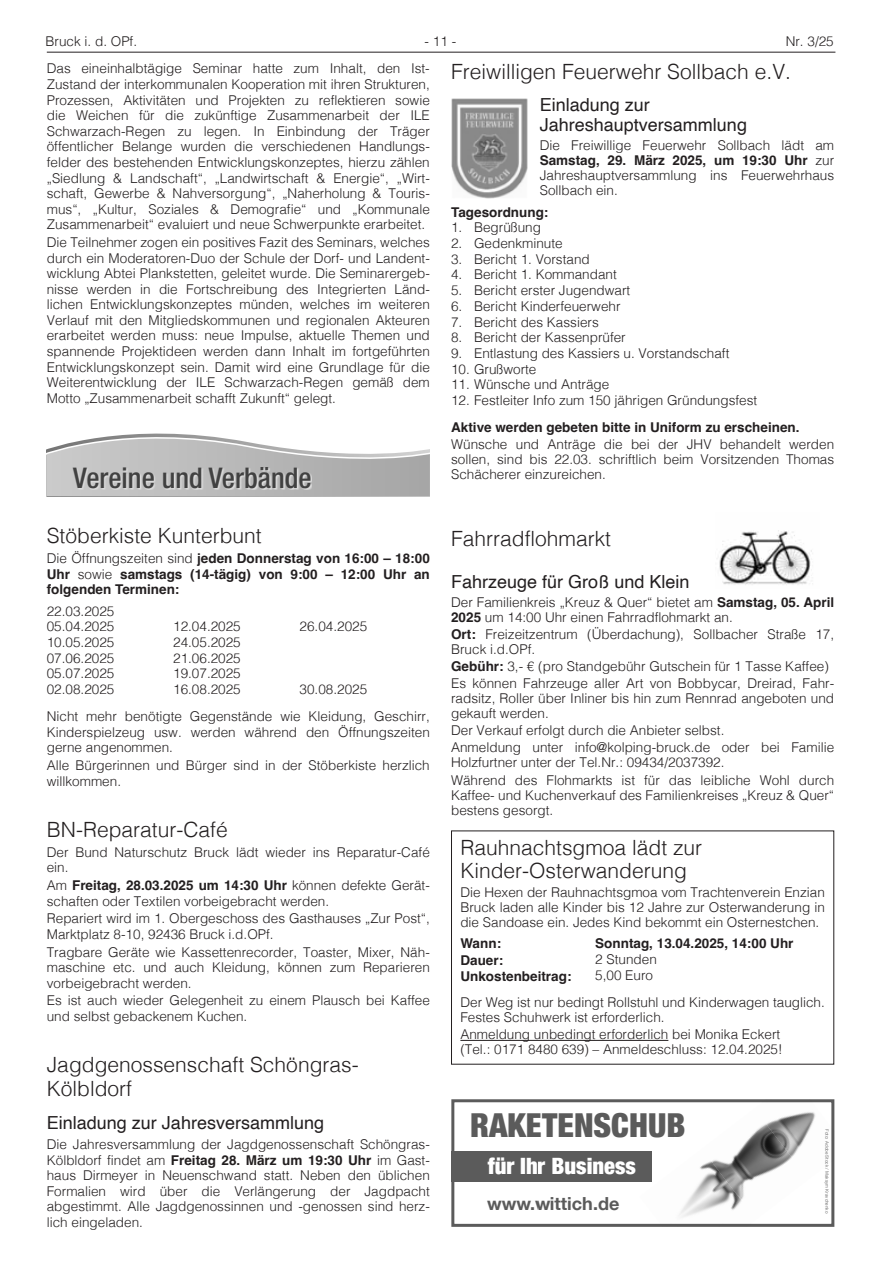
<style>
.page{position:relative;width:881px;height:1263px;background:#fff}
.page>*{position:absolute;margin:0;border:0;box-sizing:border-box;transform-origin:0 0}
.t1{font:900 condensed 33px "Helvetica Neue";color:#5b5b5b}
.t2{font:500 condensed 28.5px "Helvetica Neue LT";color:#414141}
.t3{font:900 condensed 22.5px "Helvetica Neue";color:#fff}
.t4{font:300 21px/23.1px "Helvetica";color:#231f20}
.t5{font:18px/19.8px "Helvetica";color:#231f20}
.t6{font:700 18px "Helvetica Neue";color:#5b5b5b}
.t7{font:300 13.5px/15.6px "Helvetica";color:#231f20}
.t8{font:700 13.5px/15.6px "Helvetica";color:#231f20;text-align:justify}
.t9{font:4.5px "Helvetica Neue";color:#777}
.s1{font-weight:700}
.s2{font-weight:300}
</style>
<div class="page">
<hr style="left:47px;top:52px;width:788px;height:1px;background:#231f20">
<img style="left:451px;top:99px;width:76px;height:100px">
<hr style="left:460px;top:1040px;width:208px;height:1px;background:#231f20">
<svg style="left:47px;top:433px;width:382px;height:63px"></svg>
<svg style="left:74px;top:468px;width:238px;height:21px;background:#c9c9c9"></svg>
<img style="left:719px;top:530px;width:94px;height:55px">
<div style="left:451px;top:1099px;width:382px;height:128px;border:3px solid #5b5b5b"></div>
<div style="left:451px;top:1151px;width:200px;height:30px;background:#5b5b5b"></div>
<img style="left:755px;top:1099px;width:78px;height:36px">
<img style="left:798px;top:1135px;width:35px;height:44px">
<img style="left:739px;top:1111px;width:59px;height:55px">
<img style="left:745px;top:1166px;width:63px;height:16px">
<img style="left:650px;top:1151px;width:95px;height:66px">
<img style="left:692px;top:1206px;width:63px;height:21px">
<img style="left:639px;top:1189px;width:34px;height:38px">
<img style="left:663px;top:1221px;width:40px;height:6px">
<p class="t7" style="left:45px;top:32px;width:93px">Bruck i. d. OPf.</p>
<p class="t7" style="left:424px;top:32px;width:33px">- 11 -</p>
<p class="t7" style="left:785px;top:32px;width:50px">Nr. 3/25</p>
<h3 class="t4" style="left:451px;top:58px;width:341px">Freiwilligen Feuerwehr Sollbach e.V.</h3>
<h3 class="t5" style="left:539px;top:96px;width:209px">Einladung zur<br>Jahreshauptversammlung</h3>
<p class="t7" style="left:539px;top:137px;width:296px;line-height:15px;text-align:justify">Die Freiwillige Feuerwehr Sollbach lädt am <span class="s1">Samstag, 29. März 2025, um 19:30 Uhr</span> zur Jahreshauptversammlung ins Feuerwehrhaus Sollbach ein.</p>
<p class="t8" style="left:451px;top:206px;width:99px">Tagesordnung:</p>
<p class="t7" style="left:451px;top:219px;width:91px">1. Begrüßung</p>
<p class="t7" style="left:451px;top:235px;width:113px">2. Gedenkminute</p>
<p class="t7" style="left:451px;top:250px;width:140px">3. Bericht 1. Vorstand</p>
<p class="t7" style="left:451px;top:266px;width:167px">4. Bericht 1. Kommandant</p>
<p class="t7" style="left:451px;top:282px;width:181px">5. Bericht erster Jugendwart</p>
<p class="t7" style="left:451px;top:297px;width:171px">6. Bericht Kinderfeuerwehr</p>
<p class="t7" style="left:451px;top:313px;width:149px">7. Bericht des Kassiers</p>
<p class="t7" style="left:451px;top:329px;width:176px">8. Bericht der Kassenprüfer</p>
<p class="t7" style="left:451px;top:344px;width:280px">9. Entlastung des Kassiers u. Vorstandschaft</p>
<p class="t7" style="left:451px;top:360px;width:87px">10. Grußworte</p>
<p class="t7" style="left:451px;top:376px;width:160px">11. Wünsche und Anträge</p>
<p class="t7" style="left:451px;top:391px;width:307px">12. Festleiter Info zum 150 jährigen Gründungsfest</p>
<p class="t8" style="left:451px;top:420px;width:350px">Aktive werden gebeten bitte in Uniform zu erscheinen.</p>
<p class="t7" style="left:451px;top:435px;width:384px;line-height:15px;text-align:justify">Wünsche und Anträge die bei der JHV behandelt werden sollen, sind bis 22.03. schriftlich beim Vorsitzenden Thomas Schächerer einzureichen.</p>
<p class="t7" style="left:47px;top:60px;width:384px;text-align:justify">Das eineinhalbtägige Seminar hatte zum Inhalt, den Ist-Zustand der interkommunalen Kooperation mit ihren Strukturen, Prozessen, Aktivitäten und Projekten zu reflektieren sowie die Weichen für die zukünftige Zusammenarbeit der ILE Schwarzach-Regen zu legen. In Einbindung der Träger öffentlicher Belange wurden die verschiedenen Handlungs&shy;felder des bestehenden Entwicklungskonzeptes, hierzu zählen „Siedlung &amp; Landschaft“, „Landwirtschaft &amp; Energie“, „Wirt&shy;schaft, Gewerbe &amp; Nahversorgung“, „Naherholung &amp; Touris&shy;mus“, „Kultur, Soziales &amp; Demografie“ und „Kommunale Zusammenarbeit“ evaluiert und neue Schwerpunkte erarbeitet.</p>
<p class="t7" style="left:47px;top:233px;width:384px;text-align:justify">Die Teilnehmer zogen ein positives Fazit des Seminars, welches durch ein Moderatoren-Duo der Schule der Dorf- und Landent&shy;wicklung Abtei Plankstetten, geleitet wurde. Die Seminarergeb&shy;nisse werden in die Fortschreibung des Integrierten Länd&shy;lichen Entwicklungskonzeptes münden, welches im weiteren Verlauf mit den Mitgliedskommunen und regionalen Akteuren erarbeitet werden muss: neue Impulse, aktuelle Themen und spannende Projektideen werden dann Inhalt im fortgeführten Entwicklungskonzept sein. Damit wird eine Grundlage für die Weiterentwicklung der ILE Schwarzach-Regen gemäß dem Motto „Zusammenarbeit schafft Zukunft“ gelegt.</p>
<h2 class="t2" style="left:73px;top:461px;width:240px">Vereine und Verbände</h2>
<h3 class="t4" style="left:47px;top:523px;width:216px">Stöberkiste Kunterbunt</h3>
<p class="t8" style="left:47px;top:552px;width:384px"><span class="s2">Die Öffnungszeiten sind</span> jeden Donnerstag von 16:00 – 18:00<br>Uhr <span class="s2">sowie</span> samstags (14-tägig) von 9:00 – 12:00 Uhr an folgenden Terminen:</p>
<p class="t7" style="left:47px;top:602px;width:69px">22.03.2025<br>05.04.2025</p>
<h3 class="t4" style="left:451px;top:526px;width:161px">Fahrradflohmarkt</h3>
<h3 class="t5" style="left:451px;top:572px;width:240px">Fahrzeuge für Groß und Klein</h3>
<p class="t7" style="left:451px;top:593px;width:384px;line-height:15px">Der Familienkreis „Kreuz &amp; Quer“ bietet am <span class="s1">Samstag, 05. April<br>2025</span> um 14:00 Uhr einen Fahrradflohmarkt an.</p>
<p class="t7" style="left:451px;top:626px;width:384px;line-height:15px"><span class="s1">Ort:</span> Freizeitzentrum (Überdachung), Sollbacher Straße 17,<br>Bruck i.d.OPf.</p>
<p class="t7" style="left:451px;top:657px;width:384px;line-height:17.1px"><span class="s1">Gebühr:</span> 3,- € (pro Standgebühr Gutschein für 1 Tasse Kaffee)<br>Es können Fahrzeuge aller Art von Bobbycar, Dreirad, Fahr-</p>
<p class="t7" style="left:451px;top:690px;width:384px;line-height:15px">radsitz, Roller über Inliner bis hin zum Rennrad angeboten und gekauft werden.</p>
<p class="t7" style="left:451px;top:721px;width:384px;line-height:17.1px">Der Verkauf erfolgt durch die Anbieter selbst.<br>Anmeldung unter info@kolping-bruck.de oder bei Familie</p>
<p class="t7" style="left:451px;top:753px;width:384px;line-height:17.1px">Holzfurtner unter der Tel.Nr.: 09434/2037392.<br>Während des Flohmarkts ist für das leibliche Wohl durch</p>
<p class="t7" style="left:451px;top:786px;width:384px;line-height:15px">Kaffee- und Kuchenverkauf des Familienkreises „Kreuz &amp; Quer“ bestens gesorgt.</p>
<h3 class="t4" style="left:460px;top:834px;width:243px">Rauhnachtsgmoa lädt zur<br>Kinder-Osterwanderung</h3>
<p class="t7" style="left:460px;top:884px;width:366px;line-height:15px;text-align:justify">Die Hexen der Rauhnachtsgmoa vom Trachtenverein Enzian Bruck laden alle Kinder bis 12 Jahre zur Osterwanderung in die Sandoase ein. Jedes Kind bekommt ein Osternestchen.</p>
<p class="t8" style="left:460px;top:937px;width:42px">Wann:</p>
<p class="t8" style="left:595px;top:937px;width:200px">Sonntag, 13.04.2025, 14:00 Uhr</p>
<p class="t8" style="left:460px;top:953px;width:44px">Dauer:</p>
<p class="t7" style="left:595px;top:951px;width:63px">2 Stunden</p>
<p class="t8" style="left:460px;top:970px;width:113px">Unkostenbeitrag:</p>
<p class="t7" style="left:173px;top:618px;width:69px">12.04.2025</p>
<p class="t7" style="left:299px;top:618px;width:69px">26.04.2025</p>
<p class="t7" style="left:47px;top:633px;width:69px">10.05.2025</p>
<p class="t7" style="left:173px;top:633px;width:69px">24.05.2025</p>
<p class="t7" style="left:47px;top:649px;width:69px">07.06.2025</p>
<p class="t7" style="left:173px;top:649px;width:69px">21.06.2025</p>
<p class="t7" style="left:47px;top:665px;width:69px">05.07.2025</p>
<p class="t7" style="left:173px;top:665px;width:69px">19.07.2025</p>
<p class="t7" style="left:47px;top:680px;width:69px">02.08.2025</p>
<p class="t7" style="left:173px;top:680px;width:69px">16.08.2025</p>
<p class="t7" style="left:47px;top:675px;width:384px;line-height:27.2px;text-indent:253px">30.08.2025<br>Nicht mehr benötigte Gegenstände wie Kleidung, Geschirr,</p>
<p class="t7" style="left:47px;top:723px;width:384px">Kinderspielzeug usw. werden während den Öffnungszeiten gerne angenommen.</p>
<p class="t7" style="left:47px;top:756px;width:384px">Alle Bürgerinnen und Bürger sind in der Stöberkiste herzlich willkommen.</p>
<h3 class="t4" style="left:47px;top:816px;width:182px">BN-Reparatur-Café</h3>
<p class="t7" style="left:47px;top:843px;width:384px">Der Bund Naturschutz Bruck lädt wieder ins Reparatur-Café ein.</p>
<p class="t7" style="left:47px;top:876px;width:384px">Am <span class="s1">Freitag, 28.03.2025 um 14:30 Uhr</span> können defekte Gerät&shy;schaften oder Textilen vorbeigebracht werden.</p>
<p class="t7" style="left:47px;top:910px;width:384px">Repariert wird im 1. Obergeschoss des Gasthauses „Zur Post“,<br>Marktplatz 8-10, 92436 Bruck i.d.OPf.</p>
<p class="t7" style="left:47px;top:943px;width:384px;text-align:justify">Tragbare Geräte wie Kassettenrecorder, Toaster, Mixer, Näh&shy;maschine etc. und auch Kleidung, können zum Reparieren vorbeigebracht werden.</p>
<p class="t7" style="left:47px;top:992px;width:384px">Es ist auch wieder Gelegenheit zu einem Plausch bei Kaffee und selbst gebackenem Kuchen.</p>
<h3 class="t4" style="left:47px;top:1051px;width:313px;line-height:23.7px">Jagdgenossenschaft Schöngras-<br>Kölbldorf</h3>
<h3 class="t5" style="left:47px;top:1113px;width:279px">Einladung zur Jahresversammlung</h3>
<p class="t7" style="left:47px;top:1135px;width:384px;text-align:justify">Die Jahresversammlung der Jagdgenossenschaft Schöngras-Kölbldorf findet am <span class="s1">Freitag 28. März um 19:30 Uhr</span> im Gast&shy;haus Dirmeyer in Neuenschwand statt. Neben den üblichen Formalien wird über die Verlängerung der Jagdpacht abgestimmt. Alle Jagdgenossinnen und -genossen sind herz&shy;lich eingeladen.</p>
<p class="t7" style="left:460px;top:961px;width:366px;line-height:27px;text-indent:135px">5,00 Euro<br>Der Weg ist nur bedingt Rollstuhl und Kinderwagen tauglich.</p>
<p class="t7" style="left:460px;top:1008px;width:321px;line-height:17.1px">Festes Schuhwerk ist erforderlich.<br>Anmeldung unbedingt erforderlich bei Monika Eckert</p>
<p class="t7" style="left:460px;top:1041px;width:323px">(Tel.: 0171 8480 639) – Anmeldeschluss: 12.04.2025!</p>
<h1 class="t1" style="left:470px;top:1104px;width:217px">RAKETENSCHUB</h1>
<p class="t9" style="left:830px;top:1129px;width:86px;rotate:90deg">Foto: Adobe Stock / Maksym Kravchenko</p>
<h3 class="t3" style="left:487px;top:1152px;width:150px">für Ihr Business</h3>
<h3 class="t6" style="left:487px;top:1193px;width:133px">www.wittich.de</h3>
</div>
